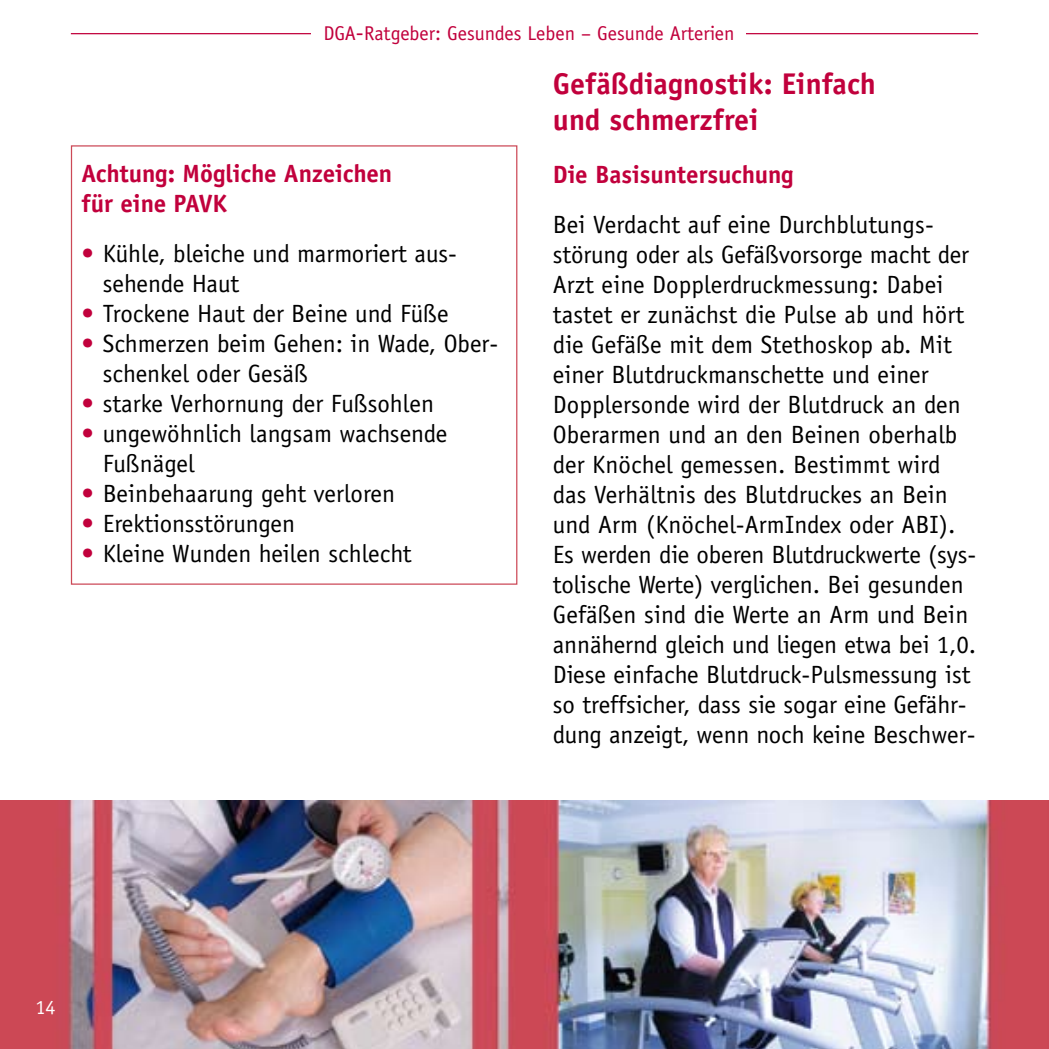
<style>
.page{position:relative;width:1049px;height:1049px;background:#fff}
.page>*{position:absolute;margin:0;border:0;box-sizing:border-box;transform-origin:0 0}
.t1{font:700 30px/36px "Officina Sans LT";letter-spacing:.005em;color:#c1003c}
.t2{font:25px/30px "Officina Sans LT";color:#000}
.t3{font:700 25px/30px "Officina Sans LT";color:#c1003c}
.t4{font:20px "Officina Sans LT";color:#c1003c}
.t5{font:20px "Officina Sans LT";color:#fff}
.s1{font-size:22.5px}
.s2{color:#c1003c}
</style>
<div class="page">
<hr style="left:71px;top:33px;width:907px;height:1px;background:#c1003c">
<div style="left:311px;top:23px;width:435px;height:27px;background:#fff"></div>
<div style="left:579px;top:32px;width:14px;height:6px;border:5px solid #fff"></div>
<img style="left:0;top:801px;width:1049px;height:248px">
<div style="left:71px;top:145px;width:446px;height:440px;background:#fff;border:1px solid #cc4957"></div>
<p class="t4" style="left:323px;top:22px;width:413px">DGA<span class="s1">-</span>Ratgeber: Gesundes Leben – Gesunde Arterien</p>
<p class="t3" style="left:81px;top:158px;width:312px">Achtung: Mögliche Anzeichen für eine PAVK</p>
<p class="t2" style="left:103px;top:238px;width:356px;text-indent:-21px"><span class="s2">•</span> Kühle, bleiche und marmoriert aus&shy;sehende Haut</p>
<p class="t2" style="left:81px;top:298px;width:369px"><span class="s2">•</span> Trockene Haut der Beine und Füße</p>
<p class="t2" style="left:103px;top:328px;width:397px;text-indent:-21px"><span class="s2">•</span> Schmerzen beim Gehen: in Wade, Ober&shy;schenkel oder Gesäß</p>
<p class="t2" style="left:81px;top:388px;width:354px"><span class="s2">•</span> starke Verhornung der Fußsohlen</p>
<p class="t2" style="left:103px;top:418px;width:346px;text-indent:-21px"><span class="s2">•</span> ungewöhnlich langsam wachsende<br>Fußnägel</p>
<p class="t2" style="left:81px;top:478px;width:315px"><span class="s2">•</span> Beinbehaarung geht verloren</p>
<p class="t2" style="left:81px;top:508px;width:215px"><span class="s2">•</span> Erektionsstörungen</p>
<p class="t2" style="left:81px;top:538px;width:332px"><span class="s2">•</span> Kleine Wunden heilen schlecht</p>
<p class="t1" style="left:553px;top:66px;width:325px">Gefäßdiagnostik: Einfach und schmerzfrei</p>
<p class="t3" style="left:553px;top:159px;width:242px">Die Basisuntersuchung</p>
<p class="t2" style="left:553px;top:209px;width:425px">Bei Verdacht auf eine Durchblutungs&shy;störung oder als Gefäßvorsorge macht der Arzt eine Dopplerdruckmessung: Dabei tastet er zunächst die Pulse ab und hört die Gefäße mit dem Stethoskop ab. Mit einer Blutdruckmanschette und einer Dopplersonde wird der Blutdruck an den Oberarmen und an den Beinen oberhalb der Knöchel gemessen. Bestimmt wird das Verhältnis des Blutdruckes an Bein und Arm (Knöchel-ArmIndex oder ABI).<br>Es werden die oberen Blutdruckwerte (sys&shy;tolische Werte) verglichen. Bei gesunden Gefäßen sind die Werte an Arm und Bein annähernd gleich und liegen etwa bei 1,0.<br>Diese einfache Blutdruck-Pulsmessung ist so treffsicher, dass sie sogar eine Gefähr&shy;dung anzeigt, wenn noch keine Beschwer-</p>
<p class="t5" style="left:35px;top:996px;width:21px">14</p>
</div>
